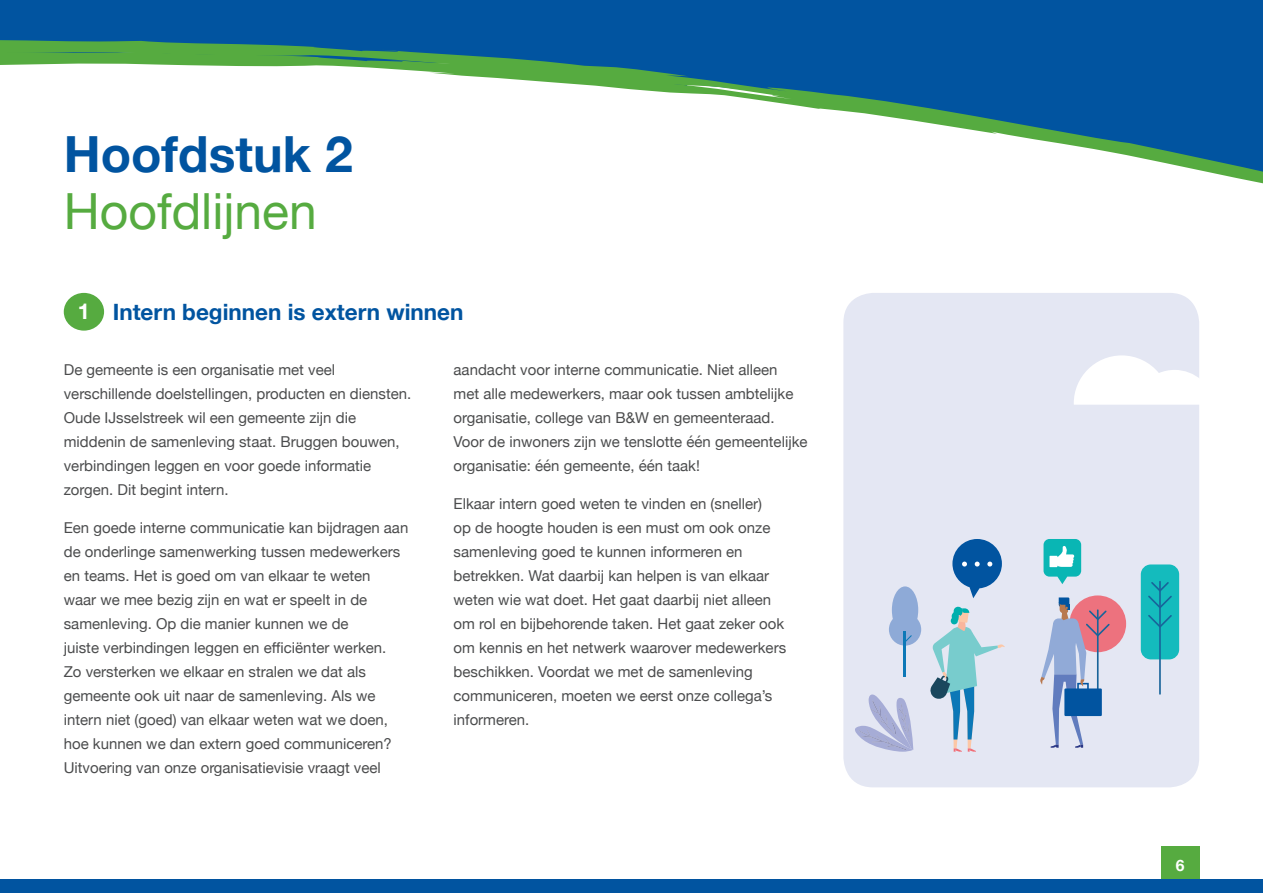
<style>
.page{position:relative;width:1263px;height:893px;background:#fff}
.page>*{position:absolute;margin:0;border:0;box-sizing:border-box;transform-origin:0 0}
.t1{font:49.8px "Helvetica Neue";color:#56ab40}
.t2{font:700 49.8px "Helvetica Neue";color:#0154a0}
.Kop-Blauw-2{font:700 22.5px "Helvetica Neue";color:#0154a0}
.t3{font:700 21.9px "Helvetica Neue";color:#fff}
.t4{font:700 15.6px "Helvetica Neue";color:#fff}
.broodtekst{font:15px/24px "Helvetica Neue";color:#4b4c4d}
</style>
<div class="page">
<div style="left:0;top:879px;width:1263px;height:14px;background:#0154a0"></div>
<div style="left:1161px;top:846px;width:38px;height:33px;background:#56ab40"></div>
<div style="left:0;top:0;width:1263px;height:40px;background:#0154a0"></div>
<svg style="left:0;top:40px;width:1263px;height:144px"></svg>
<div style="left:843px;top:293px;width:356px;height:494px;background:#e4e7f3;border-radius:30px"></div>
<div style="left:64px;top:293px;width:40px;height:38px;background:#56ab40;border-radius:50%"></div>
<div style="left:1069px;top:595px;width:57px;height:57px;background:#ed727e;border-radius:50%"></div>
<div style="left:1141px;top:564px;width:38px;height:95px;background:#14bbbd;border-radius:10px"></div>
<hr style="left:1159px;top:581px;width:2px;height:114px;background:#18649a">
<svg style="left:1148px;top:615px;width:24px;height:12px"></svg>
<svg style="left:1148px;top:582px;width:24px;height:26px"></svg>
<hr style="left:903px;top:631px;width:3px;height:45px;background:#0c78b7">
<svg style="left:889px;top:586px;width:32px;height:60px"></svg>
<svg style="left:930px;top:606px;width:75px;height:146px"></svg>
<svg style="left:1040px;top:597px;width:70px;height:151px"></svg>
<svg style="left:855px;top:694px;width:58px;height:58px"></svg>
<svg style="left:1043px;top:539px;width:38px;height:45px"></svg>
<svg style="left:952px;top:539px;width:50px;height:59px"></svg>
<svg style="left:1074px;top:355px;width:125px;height:50px"></svg>
<p class="t2" style="left:64px;top:115px;width:290px">Hoofdstuk 2</p>
<p class="t1" style="left:64px;top:175px;width:254px">Hoofdlijnen</p>
<p class="t3" style="left:78px;top:294px;width:14px">1</p>
<p class="Kop-Blauw-2" style="left:113px;top:295px;width:352px">Intern beginnen is extern winnen</p>
<p class="broodtekst" style="left:454px;top:359px;width:355px">aandacht voor interne communicatie. Niet alleen<br>met alle medewerkers, maar ook tussen ambtelijke organisatie, college van B&amp;W en gemeenteraad.<br>Voor de inwoners zijn we tenslotte één gemeentelijke organisatie: één gemeente, één taak!</p>
<p class="broodtekst" style="left:454px;top:492px;width:334px">Elkaar intern goed weten te vinden en (sneller)<br>op de hoogte houden is een must om ook onze samenleving goed te kunnen informeren en betrekken. Wat daarbij kan helpen is van elkaar weten wie wat doet. Het gaat daarbij niet alleen om rol en bijbehorende taken. Het gaat zeker ook om kennis en het netwerk waarover medewerkers beschikken. Voordat we met de samenleving communiceren, moeten we eerst onze collega’s informeren.</p>
<p class="broodtekst" style="left:64px;top:359px;width:349px">De gemeente is een organisatie met veel verschillende doelstellingen, producten en diensten.<br>Oude IJsselstreek wil een gemeente zijn die middenin de samenleving staat. Bruggen bouwen, verbindingen leggen en voor goede informatie zorgen. Dit begint intern.</p>
<p class="broodtekst" style="left:64px;top:516px;width:346px">Een goede interne communicatie kan bijdragen aan de onderlinge samenwerking tussen medewerkers en teams. Het is goed om van elkaar te weten<br>waar we mee bezig zijn en wat er speelt in de samenleving. Op die manier kunnen we de<br>juiste verbindingen leggen en efficiënter werken.<br>Zo versterken we elkaar en stralen we dat als gemeente ook uit naar de samenleving. Als we intern niet (goed) van elkaar weten wat we doen, hoe kunnen we dan extern goed communiceren?<br>Uitvoering van onze organisatievisie vraagt veel</p>
<p class="t4" style="left:1176px;top:853px;width:10px">6</p>
</div>
